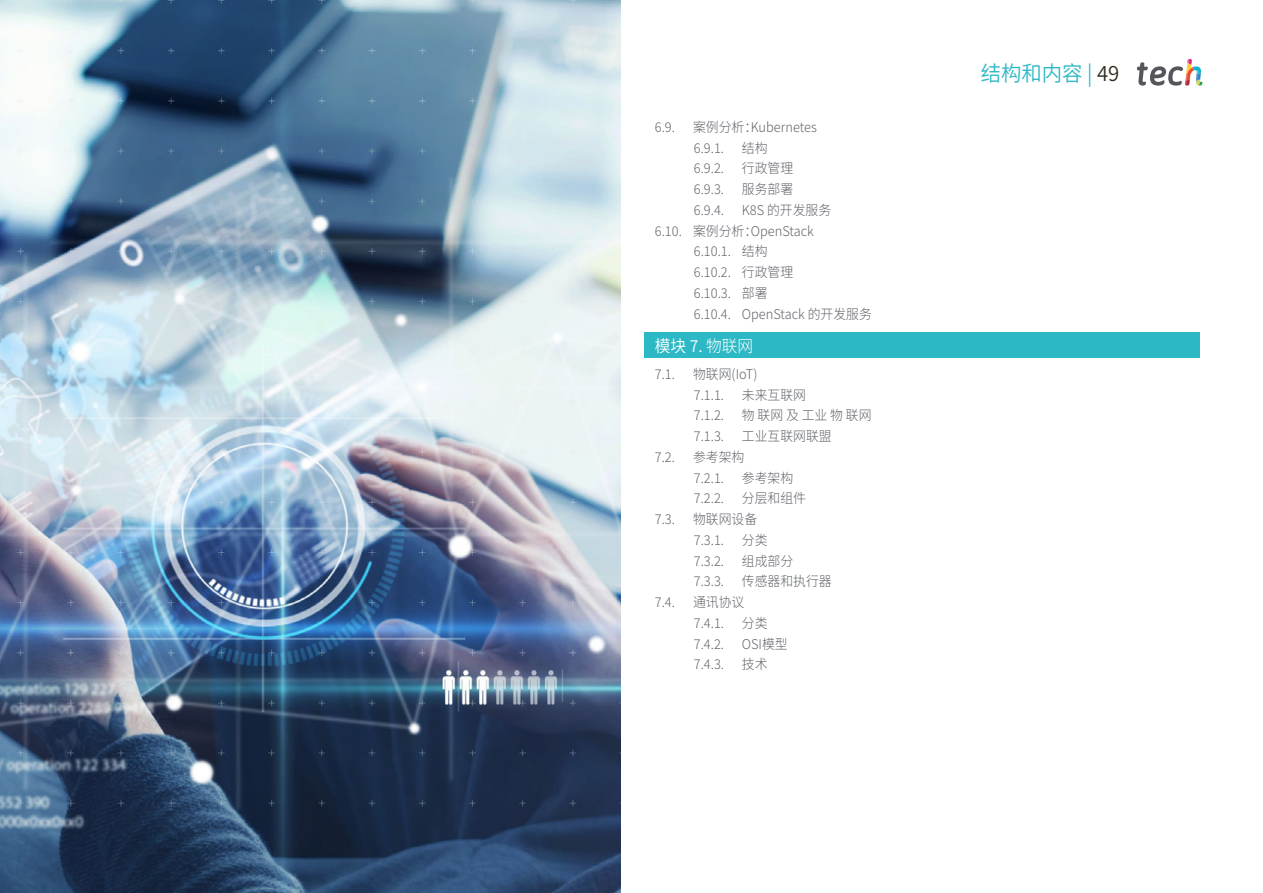
<style>
.page{position:relative;width:1263px;height:893px;background:#fff}
.page>*{position:absolute;margin:0;border:0;box-sizing:border-box;transform-origin:0 0}
.t1{font:21px "Source Han Sans CN";color:#2db8c5}
.t2{font:16.5px "Source Han Sans CN";color:#fff;scale:.95 1}
.t3{font:300 13.5px/20.7px "Source Han Sans CN";color:#61646a;scale:.95 1}
.s1{font-weight:300}
.s2{color:#312e20}
</style>
<div class="page">
<img style="left:0;top:0;width:621px;height:893px">
<svg style="left:1137px;top:59px;width:65px;height:27px"></svg>
<div style="left:644px;top:332px;width:555px;height:26px;background:#2db8c5"></div>
<p class="t3" style="left:655px;top:117px;width:23px">6.9.</p>
<p class="t3" style="left:693px;top:117px;width:132px">案例分析：Kubernetes<br>6.9.1.</p>
<p class="t3" style="left:742px;top:138px;width:29px">结构</p>
<p class="t3" style="left:694px;top:158px;width:33px">6.9.2.</p>
<p class="t3" style="left:742px;top:158px;width:55px">行政管理</p>
<p class="t3" style="left:694px;top:179px;width:33px">6.9.3.</p>
<p class="t3" style="left:742px;top:179px;width:55px">服务部署</p>
<p class="t3" style="left:694px;top:200px;width:33px">6.9.4.</p>
<p class="t3" style="left:742px;top:200px;width:95px">K8S 的开发服务</p>
<p class="t3" style="left:655px;top:221px;width:169px">6.10. 案例分析：OpenStack</p>
<p class="t3" style="left:694px;top:241px;width:79px">6.10.1. 结构</p>
<p class="t3" style="left:694px;top:262px;width:106px">6.10.2. 行政管理</p>
<p class="t3" style="left:694px;top:283px;width:79px">6.10.3. 部署</p>
<p class="t3" style="left:694px;top:304px;width:189px">6.10.4. OpenStack 的开发服务</p>
<p class="t2" style="left:655px;top:336px;width:105px">模块 7. <span class="s1">物联网</span></p>
<p class="t3" style="left:655px;top:364px;width:23px">7.1.</p>
<p class="t3" style="left:693px;top:364px;width:69px">物联网(IoT)<br>7.1.1.</p>
<p class="t3" style="left:742px;top:385px;width:69px">未来互联网</p>
<p class="t3" style="left:694px;top:405px;width:33px">7.1.2.</p>
<p class="t3" style="left:742px;top:405px;width:138px">物 联网 及 工业 物 联网</p>
<p class="t3" style="left:694px;top:426px;width:33px">7.1.3.</p>
<p class="t3" style="left:742px;top:426px;width:96px">工业互联网联盟</p>
<p class="t3" style="left:655px;top:447px;width:23px">7.2.</p>
<p class="t3" style="left:693px;top:447px;width:55px">参考架构<br>7.2.1.</p>
<p class="t3" style="left:742px;top:468px;width:56px">参考架构</p>
<p class="t3" style="left:694px;top:488px;width:33px">7.2.2.</p>
<p class="t3" style="left:742px;top:488px;width:69px">分层和组件</p>
<p class="t3" style="left:655px;top:509px;width:23px">7.3.</p>
<p class="t3" style="left:693px;top:509px;width:69px">物联网设备<br>7.3.1.</p>
<p class="t3" style="left:742px;top:530px;width:29px">分类</p>
<p class="t3" style="left:694px;top:551px;width:33px">7.3.2.</p>
<p class="t3" style="left:742px;top:551px;width:56px">组成部分</p>
<p class="t3" style="left:694px;top:571px;width:33px">7.3.3.</p>
<p class="t3" style="left:742px;top:571px;width:96px">传感器和执行器</p>
<p class="t3" style="left:655px;top:592px;width:23px">7.4.</p>
<p class="t3" style="left:693px;top:592px;width:55px">通讯协议<br>7.4.1.</p>
<p class="t3" style="left:742px;top:613px;width:29px">分类</p>
<p class="t3" style="left:694px;top:634px;width:33px">7.4.2.</p>
<p class="t3" style="left:742px;top:634px;width:50px">OSI模型</p>
<p class="t3" style="left:694px;top:654px;width:33px">7.4.3.</p>
<p class="t3" style="left:742px;top:654px;width:29px">技术</p>
<h1 class="t1" style="left:981px;top:61px;width:140px">结构和内容 | <span class="s2">49</span></h1>
</div>
